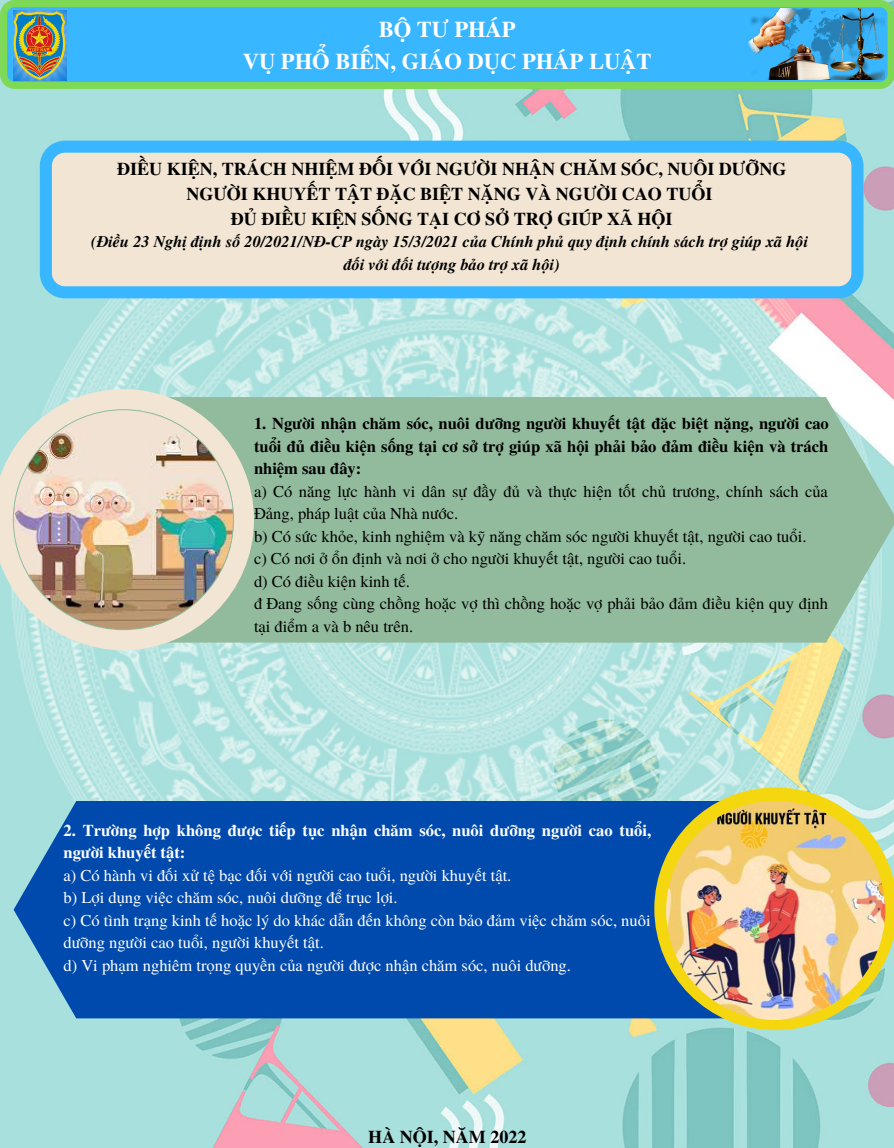
<style>
.page{position:relative;width:894px;height:1148px;background:#fff}
.page>*{position:absolute;margin:0;border:0;box-sizing:border-box;transform-origin:0 0}
.t1{font:700 22.5px/31.5px "Te X Gyre Termes";color:#fff;text-align:center}
.t2{font:700 18px/24.8px "Te X Gyre Termes";color:#000;text-align:center}
.t3{font:16.5px/22.5px "Te X Gyre Termes";color:#000}
.t4{font:16.5px/22.5px "Te X Gyre Termes";color:#fff}
.t5{font:700 16.5px/22.5px "Te X Gyre Termes";color:#000;text-align:justify}
.t6{font:700 16.5px/22.5px "Te X Gyre Termes";color:#fff}
.t7{font:italic 700 16.2px/22.5px "Te X Gyre Termes";color:#000;text-align:center}
</style>
<div class="page">
<img style="left:0;top:89px;width:893px;height:1058px">
<svg style="left:0;top:0;width:893px;height:89px;background:#46bddc"></svg>
<img style="left:14px;top:10px;width:52px;height:70px">
<img style="left:748px;top:9px;width:136px;height:71px">
<svg style="left:40px;top:141px;width:823px;height:157px;background:#d1dcda"></svg>
<div style="left:254px;top:397px;width:639px;height:245px;background:#92bb9d"></div>
<svg style="left:0;top:389px;width:254px;height:261px;background:#ccdbca"></svg>
<div style="left:14px;top:801px;width:640px;height:217px;background:#004aad"></div>
<svg style="left:654px;top:787px;width:239px;height:243px;background:#a6bd7f"></svg>
<img style="left:14px;top:410px;width:219px;height:219px;border-radius:50%">
<img style="left:666px;top:801px;width:219px;height:219px;border-radius:50%">
<h1 class="t1" style="left:243px;top:13px;width:410px">BỘ TƯ PHÁP<br>VỤ PHỔ BIẾN, GIÁO DỤC PHÁP LUẬT</h1>
<p class="t2" style="left:117px;top:156px;width:670px">ĐIỀU KIỆN, TRÁCH NHIỆM ĐỐI VỚI NGƯỜI NHẬN CHĂM SÓC, NUÔI DƯỠNG<br>NGƯỜI KHUYẾT TẬT ĐẶC BIỆT NẶNG VÀ NGƯỜI CAO TUỔI<br>ĐỦ ĐIỀU KIỆN SỐNG TẠI CƠ SỞ TRỢ GIÚP XÃ HỘI</p>
<p class="t7" style="left:91px;top:230px;width:718px">(Điều 23 Nghị định số 20/2021/NĐ-CP ngày 15/3/2021 của Chính phủ quy định chính sách trợ giúp xã hội đối với đối tượng bảo trợ xã hội)</p>
<p class="t5" style="left:254px;top:411px;width:576px">1. Người nhận chăm sóc, nuôi dưỡng người khuyết tật đặc biệt nặng, người cao tuổi đủ điều kiện sống tại cơ sở trợ giúp xã hội phải bảo đảm điều kiện và trách nhiệm sau đây:</p>
<p class="t3" style="left:254px;top:479px;width:575px">a) Có năng lực hành vi dân sự đầy đủ và thực hiện tốt chủ trương, chính sách của Đảng, pháp luật của Nhà nước.<br>b) Có sức khỏe, kinh nghiệm và kỹ năng chăm sóc người khuyết tật, người cao tuổi.<br>c) Có nơi ở ổn định và nơi ở cho người khuyết tật, người cao tuổi.<br>d) Có điều kiện kinh tế.<br>đ Đang sống cùng chồng hoặc vợ thì chồng hoặc vợ phải bảo đảm điều kiện quy định tại điểm a và b nêu trên.</p>
<p class="t6" style="left:63px;top:818px;width:589px">2. Trường hợp không được tiếp tục nhận chăm sóc, nuôi dưỡng người cao tuổi, người khuyết tật:</p>
<p class="t4" style="left:63px;top:863px;width:588px">a) Có hành vi đối xử tệ bạc đối với người cao tuổi, người khuyết tật.<br>b) Lợi dụng việc chăm sóc, nuôi dưỡng để trục lợi.<br>c) Có tình trạng kinh tế hoặc lý do khác dẫn đến không còn bảo đảm việc chăm sóc, nuôi dưỡng người cao tuổi, người khuyết tật.<br>d) Vi phạm nghiêm trọng quyền của người được nhận chăm sóc, nuôi dưỡng.</p>
<p class="t2" style="left:368px;top:1124px;width:160px">HÀ NỘI, NĂM 2022</p>
</div>
